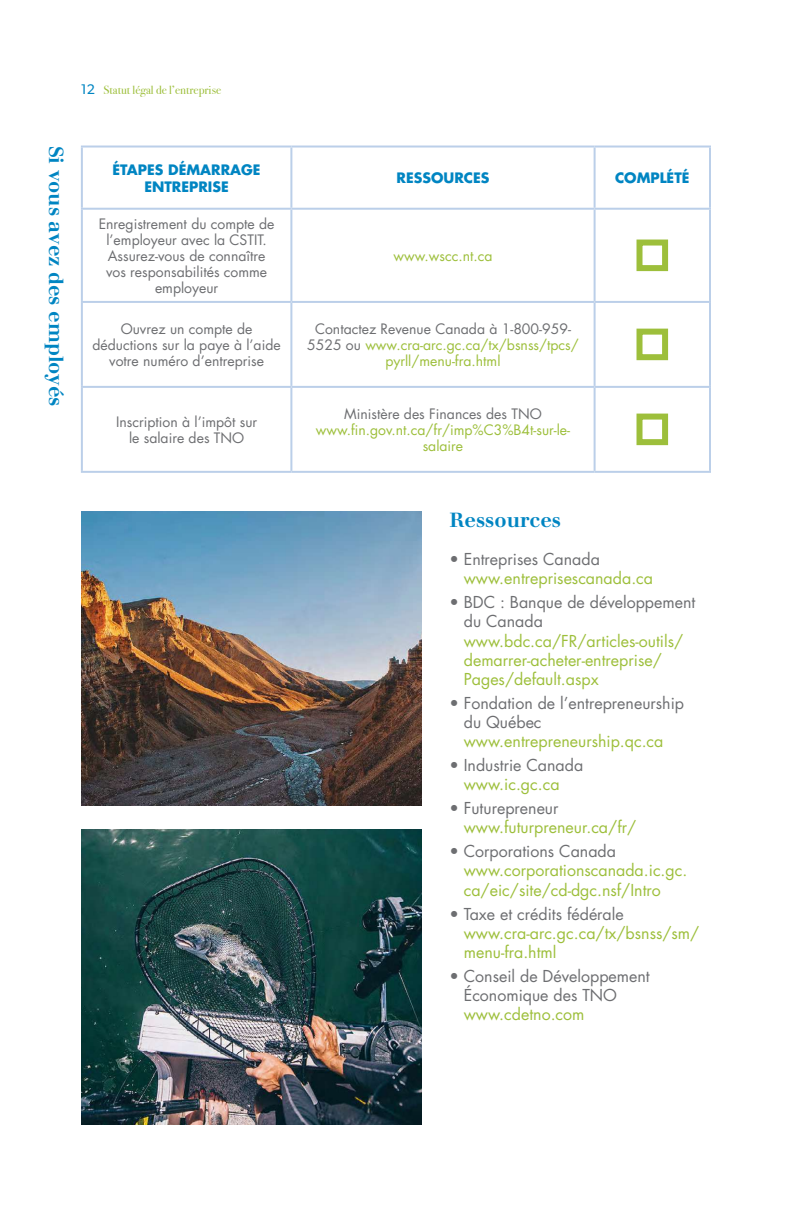
<style>
.page{position:relative;width:792px;height:1224px;background:#fff}
.page>*{position:absolute;margin:0;border:0;box-sizing:border-box;transform-origin:0 0}
.t1{font:700 20px "Justus";color:#0085c2}
.t2{font:16px/19.2px "Futura LT";color:#9dbf3b}
.t3{font:16px/19.2px "Futura LT";color:#6d6e71}
.t4{font:14px/16px "Futura LT";color:#6d6e71;text-align:center}
.t5{font:14px/16px "Futura LT";color:#9dbf3b;text-align:center}
.t6{font:700 14px/16.8px "Futura LT";color:#0085c2;text-align:center}
.t7{font:12px "Bodoni Svty Two OSITCTT";color:#9dbf3b}
.s1{font-family:"Gibson";font-size:14px;color:#0085c2}
.s2{color:#6d6e71}
</style>
<div class="page">
<svg style="left:83px;top:148px;width:626px;height:323px"></svg>
<hr style="left:81px;top:146px;width:210px;height:2px;background:#bbcfe9">
<hr style="left:81px;top:148px;width:2px;height:60px;background:#bbcfe9">
<hr style="left:291px;top:146px;width:304px;height:2px;background:#bbcfe9">
<hr style="left:290px;top:148px;width:2px;height:60px;background:#bbcfe9">
<hr style="left:595px;top:146px;width:116px;height:2px;background:#bbcfe9">
<hr style="left:594px;top:148px;width:2px;height:60px;background:#bbcfe9">
<hr style="left:709px;top:148px;width:2px;height:60px;background:#bbcfe9">
<hr style="left:81px;top:208px;width:210px;height:2px;background:#bbcfe9">
<hr style="left:81px;top:210px;width:2px;height:91px;background:#bbcfe9">
<hr style="left:291px;top:208px;width:304px;height:2px;background:#bbcfe9">
<hr style="left:290px;top:210px;width:2px;height:91px;background:#bbcfe9">
<hr style="left:595px;top:208px;width:116px;height:2px;background:#bbcfe9">
<hr style="left:594px;top:210px;width:2px;height:91px;background:#bbcfe9">
<hr style="left:709px;top:210px;width:2px;height:91px;background:#bbcfe9">
<hr style="left:81px;top:301px;width:210px;height:2px;background:#bbcfe9">
<hr style="left:81px;top:303px;width:2px;height:83px;background:#bbcfe9">
<hr style="left:291px;top:301px;width:304px;height:2px;background:#bbcfe9">
<hr style="left:290px;top:303px;width:2px;height:83px;background:#bbcfe9">
<hr style="left:595px;top:301px;width:116px;height:2px;background:#bbcfe9">
<hr style="left:594px;top:303px;width:2px;height:83px;background:#bbcfe9">
<hr style="left:709px;top:303px;width:2px;height:83px;background:#bbcfe9">
<hr style="left:81px;top:386px;width:210px;height:2px;background:#bbcfe9">
<hr style="left:81px;top:388px;width:2px;height:83px;background:#bbcfe9">
<hr style="left:291px;top:386px;width:304px;height:2px;background:#bbcfe9">
<hr style="left:290px;top:388px;width:2px;height:83px;background:#bbcfe9">
<hr style="left:595px;top:386px;width:116px;height:2px;background:#bbcfe9">
<hr style="left:594px;top:388px;width:2px;height:83px;background:#bbcfe9">
<hr style="left:709px;top:388px;width:2px;height:83px;background:#bbcfe9">
<hr style="left:81px;top:471px;width:210px;height:2px;background:#bbcfe9">
<hr style="left:291px;top:471px;width:304px;height:2px;background:#bbcfe9">
<hr style="left:595px;top:471px;width:116px;height:2px;background:#bbcfe9">
<div style="left:637px;top:240px;width:31px;height:31px;border:6px solid #9dbf3b"></div>
<div style="left:637px;top:329px;width:31px;height:31px;border:6px solid #9dbf3b"></div>
<div style="left:637px;top:414px;width:31px;height:31px;border:6px solid #9dbf3b"></div>
<img style="left:81px;top:511px;width:340px;height:295px">
<img style="left:81px;top:829px;width:340px;height:295px">
<p class="t7" style="left:81px;top:85px;width:142px"><span class="s1">12</span> Statut légal de l’entreprise</p>
<p class="t1" style="left:69px;top:146px;width:263px;rotate:90deg">Si vous avez des employés</p>
<p class="t6" style="left:113px;top:161px;width:150px">ÉTAPES DÉMARRAGE<br>ENTREPRISE</p>
<p class="t6" style="left:397px;top:169px;width:94px">RESSOURCES</p>
<p class="t6" style="left:615px;top:169px;width:76px">COMPLÉTÉ</p>
<p class="t4" style="left:99px;top:216px;width:177px">Enregistrement du compte de l’employeur avec la CSTIT.<br>Assurez-vous de connaître vos responsabilités comme employeur</p>
<p class="t5" style="left:393px;top:248px;width:101px">www.wscc.nt.ca</p>
<p class="t4" style="left:93px;top:321px;width:190px">Ouvrez un compte de déductions sur la paye à l’aide votre numéro d’entreprise</p>
<p class="t5" style="left:307px;top:321px;width:273px"><span class="s2">Contactez Revenue Canada à 1-800-959-<br>5525 ou</span> www.cra-arc.gc.ca/tx/bsnss/tpcs/ pyrll/menu-fra.html</p>
<p class="t4" style="left:116px;top:414px;width:143px">Inscription à l’impôt sur le salaire des TNO</p>
<p class="t4" style="left:344px;top:406px;width:199px">Ministère des Finances des TNO</p>
<p class="t5" style="left:316px;top:422px;width:256px">www.fin.gov.nt.ca/fr/imp%C3%B4t-sur-le&shy;salaire</p>
<p class="t1" style="left:449px;top:512px;width:113px">Ressources</p>
<p class="t3" style="left:449px;top:550px;width:152px">• Entreprises Canada</p>
<p class="t2" style="left:464px;top:569px;width:191px">www.entreprisescanada.ca</p>
<p class="t3" style="left:464px;top:593px;width:233px;text-indent:-14px">• BDC : Banque de développement du Canada</p>
<p class="t2" style="left:464px;top:631px;width:221px">www.bdc.ca/FR/articles-outils/ demarrer-acheter-entreprise/<br>Pages/default.aspx</p>
<p class="t3" style="left:464px;top:693px;width:222px;text-indent:-14px">• Fondation de l’entrepreneurship du Québec</p>
<p class="t2" style="left:464px;top:732px;width:201px">www.entrepreneurship.qc.ca</p>
<p class="t3" style="left:449px;top:756px;width:135px">• Industrie Canada</p>
<p class="t2" style="left:464px;top:775px;width:97px">www.ic.gc.ca</p>
<p class="t3" style="left:449px;top:799px;width:111px">• Futurepreneur</p>
<p class="t2" style="left:464px;top:818px;width:174px">www.futurpreneur.ca/fr/</p>
<p class="t3" style="left:449px;top:842px;width:168px">• Corporations Canada</p>
<p class="t2" style="left:464px;top:861px;width:225px">www.corporationscanada.ic.gc. ca/eic/site/cd-dgc.nsf/Intro</p>
<p class="t3" style="left:449px;top:904px;width:176px">• Taxe et crédits fédérale</p>
<p class="t2" style="left:464px;top:923px;width:237px">www.cra-arc.gc.ca/tx/bsnss/sm/ menu-fra.html</p>
<p class="t3" style="left:464px;top:966px;width:187px;text-indent:-14px">• Conseil de Développement<br>Économique des TNO</p>
<p class="t2" style="left:464px;top:1005px;width:122px">www.cdetno.com</p>
</div>
